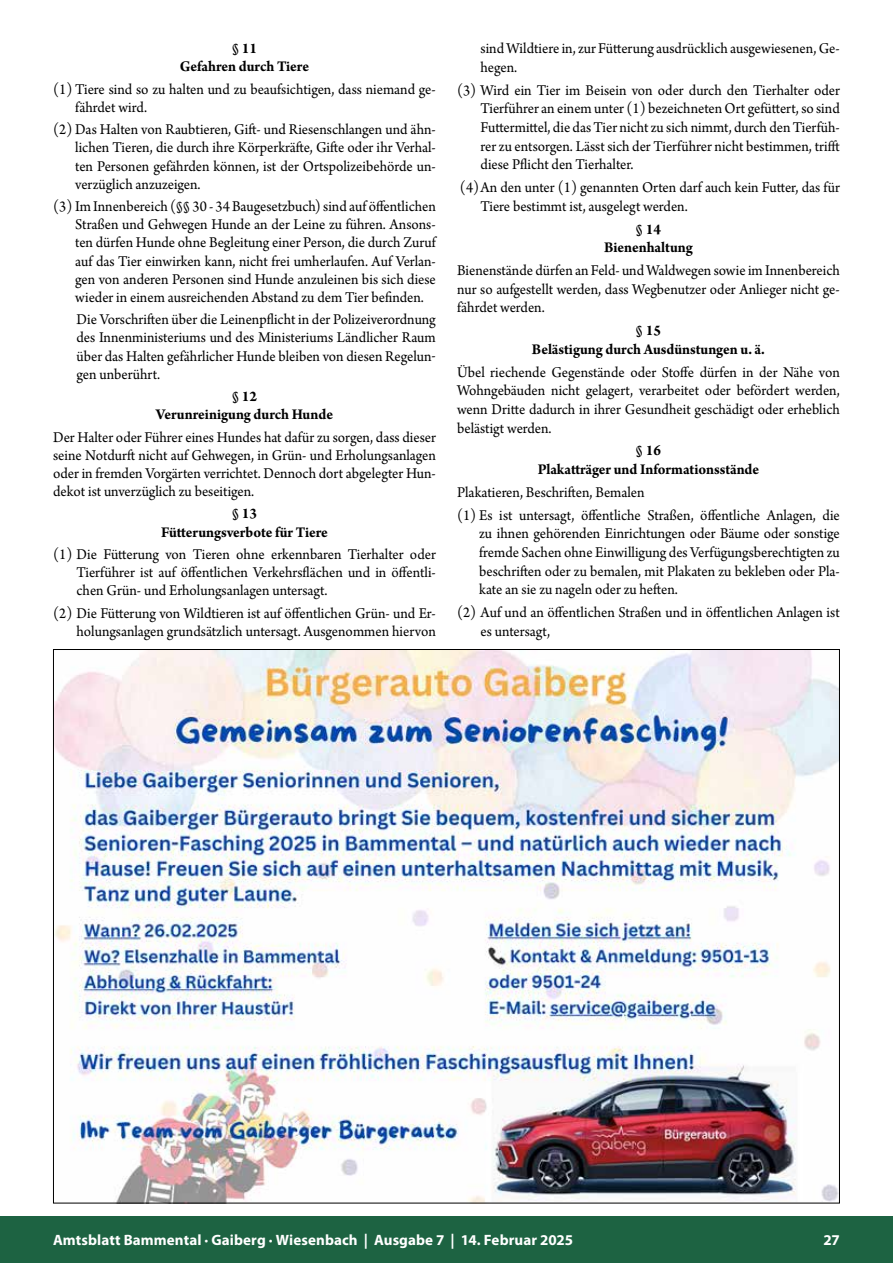
<style>
.page{position:relative;width:893px;height:1263px;background:#fff}
.page>*{position:absolute;margin:0;border:0;box-sizing:border-box;transform-origin:0 0}
.t1{font:15.75px/18.1px "Arno Pro";color:#000;text-align:justify;scale:.95 1}
.t2{font:700 15.75px/18.1px "Arno Pro";letter-spacing:-.005em;color:#000;text-align:center;scale:.95 1}
.t3{font:700 15px "Myriad Pro";letter-spacing:.005em;color:#fff}
</style>
<div class="page">
<div style="left:0;top:1216px;width:893px;height:47px;background:#1d6342"></div>
<img style="left:55px;top:651px;width:783px;height:550px">
<p class="t2" style="left:180px;top:40px;width:138px">§ 11<br>Gefahren durch Tiere</p>
<p class="t1" style="left:75px;top:81px;width:381px;text-indent:-22px">(1) Tiere sind so zu halten und zu beaufsichtigen, dass niemand ge&shy;fährdet wird.</p>
<p class="t1" style="left:75px;top:121px;width:381px;text-indent:-22px">(2) Das Halten von Raubtieren, Gift- und Riesenschlangen und ähn&shy;lichen Tieren, die durch ihre Körperkräfte, Gifte oder ihr Verhal&shy;ten Personen gefährden können, ist der Ortspolizeibehörde un&shy;verzüglich anzuzeigen.</p>
<p class="t1" style="left:75px;top:198px;width:381px;text-indent:-22px">(3) Im Innenbereich (§§ 30 - 34 Baugesetzbuch) sind auf öffentlichen Straßen und Gehwegen Hunde an der Leine zu führen. Ansons&shy;ten dürfen Hunde ohne Begleitung einer Person, die durch Zuruf auf das Tier einwirken kann, nicht frei umherlaufen. Auf Verlan&shy;gen von anderen Personen sind Hunde anzuleinen bis sich diese wieder in einem ausreichenden Abstand zu dem Tier befinden.</p>
<p class="t1" style="left:77px;top:311px;width:380px">Die Vorschriften über die Leinenpflicht in der Polizeiverordnung des Innenministeriums und des Ministeriums Ländlicher Raum über das Halten gefährlicher Hunde bleiben von diesen Regelun&shy;gen unberührt.</p>
<p class="t2" style="left:156px;top:388px;width:188px">§ 12<br>Verunreinigung durch Hunde</p>
<p class="t1" style="left:53px;top:429px;width:404px">Der Halter oder Führer eines Hundes hat dafür zu sorgen, dass dieser seine Notdurft nicht auf Gehwegen, in Grün- und Erholungsanlagen oder in fremden Vorgärten verrichtet. Dennoch dort abgelegter Hun&shy;dekot ist unverzüglich zu beseitigen.</p>
<p class="t2" style="left:161px;top:505px;width:177px">§ 13<br>Fütterungsverbote für Tiere</p>
<p class="t1" style="left:77px;top:546px;width:380px;text-indent:-23px">(1) Die Fütterung von Tieren ohne erkennbaren Tierhalter oder Tierführer ist auf öffentlichen Verkehrsflächen und in öffentli&shy;chen Grün- und Erholungsanlagen untersagt.</p>
<p class="t1" style="left:53px;top:605px;width:404px;text-align:right">(2) Die Fütterung von Wildtieren ist auf öffentlichen Grün- und Er&shy;holungsanlagen grundsätzlich untersagt. Ausgenommen hiervon</p>
<p class="t1" style="left:480px;top:40px;width:380px;line-height:18.6px">sind Wildtiere in, zur Fütterung ausdrücklich ausgewiesenen, Ge&shy;hegen.</p>
<p class="t1" style="left:480px;top:81px;width:380px;line-height:18.6px;text-indent:-23px">(3) Wird ein Tier im Beisein von oder durch den Tierhalter oder Tierführer an einem unter (1) bezeichneten Ort gefüttert, so sind Futtermittel, die das Tier nicht zu sich nimmt, durch den Tierfüh&shy;rer zu entsorgen. Lässt sich der Tierführer nicht bestimmen, trifft diese Pflicht den Tierhalter.</p>
<p class="t1" style="left:480px;top:179px;width:380px;line-height:18.6px;text-indent:-21px">(4)An den unter (1) genannten Orten darf auch kein Futter, das für<br>Tiere bestimmt ist, ausgelegt werden.</p>
<p class="t2" style="left:604px;top:220px;width:95px;line-height:18.6px">§ 14<br>Bienenhaltung</p>
<p class="t1" style="left:457px;top:262px;width:404px;line-height:18.6px">Bienenstände dürfen an Feld- und Waldwegen sowie im Innenbereich nur so aufgestellt werden, dass Wegbenutzer oder Anlieger nicht ge&shy;fährdet werden.</p>
<p class="t2" style="left:532px;top:322px;width:247px;line-height:18.6px">§ 15<br>Belästigung durch Ausdünstungen u. ä.</p>
<p class="t1" style="left:457px;top:363px;width:404px;line-height:18.6px">Übel riechende Gegenstände oder Stoffe dürfen in der Nähe von Wohngebäuden nicht gelagert, verarbeitet oder befördert werden, wenn Dritte dadurch in ihrer Gesundheit geschädigt oder erheblich belästigt werden.</p>
<p class="t2" style="left:538px;top:442px;width:235px;line-height:18.6px">§ 16<br>Plakatträger und Informationsstände</p>
<p class="t1" style="left:457px;top:482px;width:404px;line-height:22.8px">Plakatieren, Beschriften, Bemalen<br>(1) Es ist untersagt, öffentliche Straßen, öffentliche Anlagen, die</p>
<p class="t1" style="left:479px;top:525px;width:381px;line-height:18.6px">zu ihnen gehörenden Einrichtungen oder Bäume oder sonstige fremde Sachen ohne Einwilligung des Verfügungsberechtigten zu beschriften oder zu bemalen, mit Plakaten zu bekleben oder Pla&shy;kate an sie zu nageln oder zu heften.</p>
<p class="t1" style="left:480px;top:604px;width:380px;line-height:18.6px;text-indent:-23px">(2) Auf und an öffentlichen Straßen und in öffentlichen Anlagen ist es untersagt,</p>
<p class="t3" style="left:53px;top:1230px;width:521px">Amtsblatt Bammental · Gaiberg · Wiesenbach | Ausgabe 7 | 14. Februar 2025</p>
<p class="t3" style="left:823px;top:1230px;width:18px">27</p>
</div>
